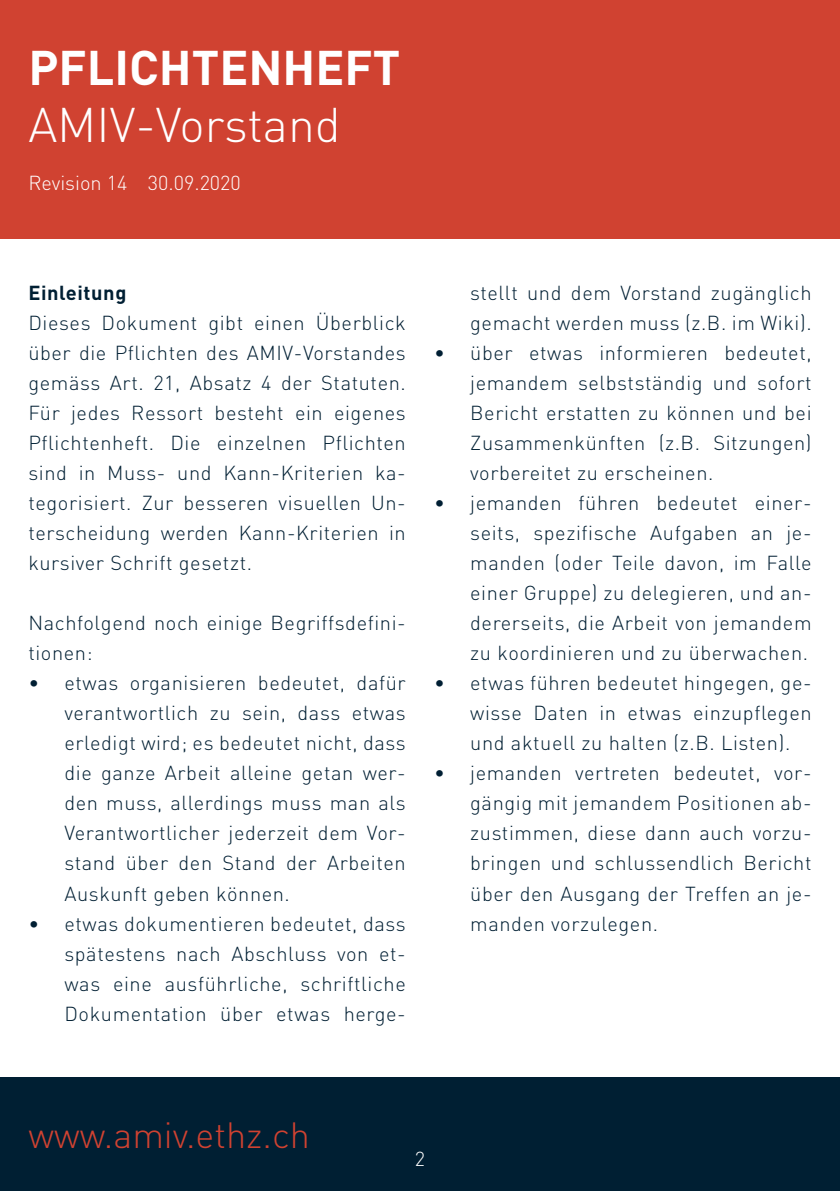
<style>
.page{position:relative;width:840px;height:1191px;background:#fff}
.page>*{position:absolute;margin:0;border:0;box-sizing:border-box;transform-origin:0 0}
.Absatzformat_1{font:700 48px "DIN Pro";color:#fff}
.Absatzformat_1-2{font:300 48px "DIN Pro";color:#fff}
.Absatzformat_1-3{font:300 36px "DIN Pro";color:#d04231}
.Fliesstext{font:300 20px/30px "DIN Pro";letter-spacing:.03em;color:#001f33;text-align:justify}
.Absatzformat_1-4{font:300 20px "DIN Pro";color:#fff}
.Fliesstext-2{font:700 20px "DIN Pro";letter-spacing:.03em;color:#001f33}
</style>
<div class="page">
<div style="left:0;top:0;width:839px;height:238px;background:#d04231"></div>
<div style="left:0;top:1077px;width:839px;height:114px;background:#001f33"></div>
<p class="Absatzformat_1" style="left:28px;top:35px;width:373px">PFLICHTENHEFT</p>
<p class="Absatzformat_1-2" style="left:28px;top:92px;width:314px">AMIV-Vorstand</p>
<p class="Absatzformat_1-4" style="left:28px;top:169px;width:214px">Revision 14 30.09.2020</p>
<p class="Fliesstext-2" style="left:28px;top:279px;width:99px">Einleitung</p>
<p class="Fliesstext" style="left:28px;top:307px;width:379px">Dieses Dokument gibt einen Überblick über die Pflichten des AMIV-Vorstandes gemäss Art. 21, Absatz 4 der Statuten.<br>Für jedes Ressort besteht ein eigenes Pflichtenheft. Die einzelnen Pflichten sind in Muss- und Kann-Kriterien ka&shy;tegorisiert. Zur besseren visuellen Un&shy;terscheidung werden Kann-Kriterien in kursiver Schrift gesetzt.</p>
<p class="Fliesstext" style="left:28px;top:607px;width:379px">Nachfolgend noch einige Begriffsdefini&shy;tionen:</p>
<p class="Fliesstext" style="left:64px;top:667px;width:343px;text-indent:-36px">• etwas organisieren bedeutet, dafür verantwortlich zu sein, dass etwas erledigt wird; es bedeutet nicht, dass die ganze Arbeit alleine getan wer&shy;den muss, allerdings muss man als Verantwortlicher jederzeit dem Vor&shy;stand über den Stand der Arbeiten Auskunft geben können.</p>
<p class="Fliesstext" style="left:64px;top:907px;width:343px;text-indent:-36px">• etwas dokumentieren bedeutet, dass spätestens nach Abschluss von et&shy;was eine ausführliche, schriftliche Dokumentation über etwas herge-</p>
<p class="Fliesstext" style="left:470px;top:277px;width:343px">stellt und dem Vorstand zugänglich gemacht werden muss (z.B. im Wiki).</p>
<p class="Fliesstext" style="left:470px;top:337px;width:343px;text-indent:-36px">• über etwas informieren bedeutet, jemandem selbstständig und sofort Bericht erstatten zu können und bei Zusammenkünften (z.B. Sitzungen) vorbereitet zu erscheinen.</p>
<p class="Fliesstext" style="left:470px;top:487px;width:343px;text-indent:-36px">• jemanden führen bedeutet einer&shy;seits, spezifische Aufgaben an je&shy;manden (oder Teile davon, im Falle einer Gruppe) zu delegieren, und an&shy;dererseits, die Arbeit von jemandem zu koordinieren und zu überwachen.</p>
<p class="Fliesstext" style="left:470px;top:667px;width:343px;text-indent:-36px">• etwas führen bedeutet hingegen, ge&shy;wisse Daten in etwas einzupflegen und aktuell zu halten (z.B. Listen).</p>
<p class="Fliesstext" style="left:470px;top:757px;width:343px;text-indent:-36px">• jemanden vertreten bedeutet, vor&shy;gängig mit jemandem Positionen ab&shy;zustimmen, diese dann auch vorzu&shy;bringen und schlussendlich Bericht über den Ausgang der Treffen an je&shy;manden vorzulegen.</p>
<p class="Absatzformat_1-3" style="left:28px;top:1110px;width:283px">www.amiv.ethz.ch</p>
<p class="Absatzformat_1-4" style="left:414px;top:1144px;width:12px">2</p>
</div>
